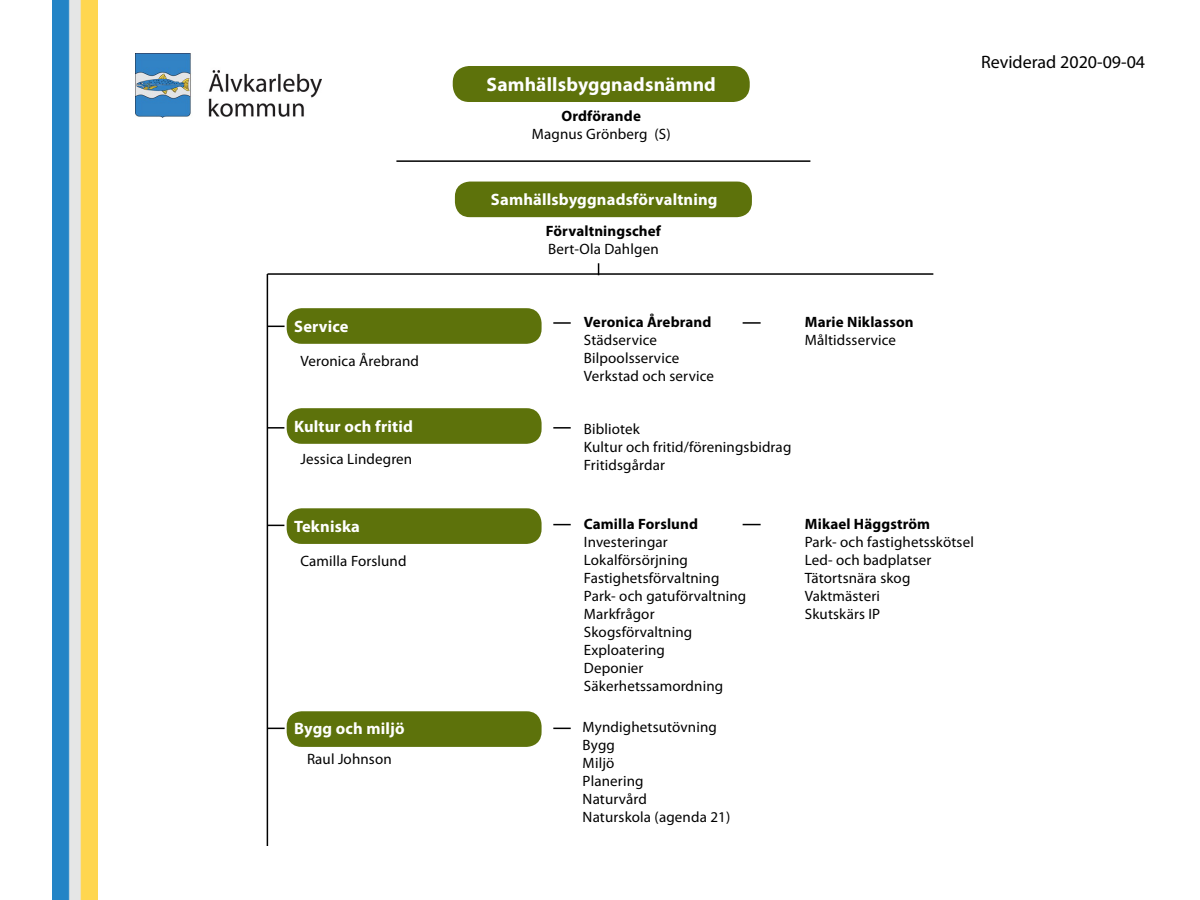
<style>
.page{position:relative;width:1200px;height:900px;background:#fff}
.page>*{position:absolute;margin:0;border:0;box-sizing:border-box;transform-origin:0 0}
.t1{font:700 19.5px "Myriad Pro";letter-spacing:.01em;color:#fff}
.t2{font:18px "Myriad Pro";color:#000}
.t3{font:700 16.5px "Myriad Pro";letter-spacing:.01em;color:#fff}
.t4{font:15px/18px "Myriad Pro";letter-spacing:.01em;color:#000;text-align:center}
.t5{font:700 15px "Myriad Pro";letter-spacing:.01em;color:#000}
.s1{font-weight:700}
</style>
<div class="page">
<img style="left:53px;top:0;width:45px;height:900px">
<hr style="left:396px;top:160px;width:414px;height:2px;background:#000">
<div style="left:453px;top:66px;width:297px;height:36px;background:#5d720b;border-radius:16px"></div>
<div style="left:455px;top:182px;width:297px;height:35px;background:#5d720b;border-radius:15px"></div>
<div style="left:287px;top:308px;width:255px;height:36px;background:#5d720b;border-radius:15px"></div>
<div style="left:287px;top:408px;width:255px;height:36px;background:#5d720b;border-radius:15px"></div>
<div style="left:287px;top:508px;width:255px;height:36px;background:#5d720b;border-radius:15px"></div>
<div style="left:287px;top:711px;width:255px;height:36px;background:#5d720b;border-radius:15px"></div>
<svg style="left:743px;top:524px;width:18px;height:1px"></svg>
<svg style="left:268px;top:326px;width:17px;height:1px"></svg>
<svg style="left:268px;top:427px;width:16px;height:2px"></svg>
<svg style="left:268px;top:525px;width:16px;height:1px"></svg>
<svg style="left:268px;top:728px;width:17px;height:1px"></svg>
<hr style="left:267px;top:274px;width:1px;height:572px;background:#000">
<svg style="left:553px;top:728px;width:18px;height:1px"></svg>
<svg style="left:553px;top:524px;width:18px;height:1px"></svg>
<svg style="left:553px;top:427px;width:18px;height:2px"></svg>
<hr style="left:267px;top:273px;width:666px;height:2px;background:#000">
<img style="left:135px;top:53px;width:186px;height:65px">
<svg style="left:743px;top:322px;width:18px;height:2px"></svg>
<svg style="left:553px;top:322px;width:18px;height:2px"></svg>
<p class="t3" style="left:294px;top:315px;width:56px">Service</p>
<p class="t4" style="left:300px;top:352px;width:120px">Veronica Årebrand</p>
<p class="t3" style="left:294px;top:415px;width:120px">Kultur och fritid</p>
<p class="t4" style="left:300px;top:450px;width:113px">Jessica Lindegren</p>
<p class="t3" style="left:294px;top:515px;width:67px">Tekniska</p>
<p class="t4" style="left:300px;top:551px;width:108px">Camilla Forslund</p>
<p class="t3" style="left:294px;top:717px;width:112px">Bygg och miljö</p>
<p class="t4" style="left:307px;top:750px;width:86px">Raul Johnson</p>
<p class="t1" style="left:486px;top:71px;width:231px">Samhällsbyggnadsnämnd</p>
<p class="t4" style="left:532px;top:107px;width:140px"><span class="s1">Ordförande<br></span>Magnus Grönberg (S)</p>
<p class="t3" style="left:491px;top:189px;width:228px">Samhällsbyggnadsförvaltning</p>
<p class="t5" style="left:546px;top:221px;width:117px">Förvaltningschef</p>
<p class="t4" style="left:548px;top:240px;width:112px">Bert-Ola Dahlgen</p>
<p class="t2" style="left:981px;top:50px;width:166px">Reviderad 2020-09-04</p>
<p class="t5" style="left:584px;top:313px;width:129px">Veronica Årebrand</p>
<p class="t4" style="left:584px;top:331px;width:75px">Städservice</p>
<p class="t4" style="left:584px;top:349px;width:97px">Bilpoolsservice</p>
<p class="t4" style="left:584px;top:367px;width:132px">Verkstad och service</p>
<p class="t5" style="left:805px;top:313px;width:110px">Marie Niklasson</p>
<p class="t4" style="left:805px;top:331px;width:93px">Måltidsservice</p>
<p class="t4" style="left:584px;top:420px;width:58px">Bibliotek</p>
<p class="t4" style="left:584px;top:438px;width:209px">Kultur och fritid/föreningsbidrag</p>
<p class="t4" style="left:584px;top:456px;width:83px">Fritidsgårdar</p>
<p class="t5" style="left:584px;top:514px;width:116px">Camilla Forslund</p>
<p class="t4" style="left:584px;top:533px;width:85px">Investeringar</p>
<p class="t4" style="left:584px;top:551px;width:106px">Lokalförsörjning</p>
<p class="t4" style="left:584px;top:569px;width:137px">Fastighetsförvaltning</p>
<p class="t4" style="left:584px;top:587px;width:164px">Park- och gatuförvaltning</p>
<p class="t4" style="left:584px;top:605px;width:72px">Markfrågor</p>
<p class="t4" style="left:584px;top:623px;width:110px">Skogsförvaltning</p>
<p class="t4" style="left:584px;top:641px;width:83px">Exploatering</p>
<p class="t4" style="left:584px;top:659px;width:61px">Deponier</p>
<p class="t4" style="left:584px;top:677px;width:141px">Säkerhetssamordning</p>
<p class="t4" style="left:583px;top:718px;width:136px">Myndighetsutövning</p>
<p class="t4" style="left:583px;top:736px;width:34px">Bygg</p>
<p class="t4" style="left:583px;top:754px;width:33px">Miljö</p>
<p class="t4" style="left:583px;top:772px;width:62px">Planering</p>
<p class="t4" style="left:583px;top:790px;width:66px">Naturvård</p>
<p class="t4" style="left:583px;top:808px;width:149px">Naturskola (agenda 21)</p>
<p class="t5" style="left:805px;top:514px;width:127px">Mikael Häggström</p>
<p class="t4" style="left:805px;top:533px;width:171px">Park- och fastighetsskötsel</p>
<p class="t4" style="left:805px;top:551px;width:128px">Led- och badplatser</p>
<p class="t4" style="left:805px;top:569px;width:107px">Tätortsnära skog</p>
<p class="t4" style="left:805px;top:587px;width:77px">Vaktmästeri</p>
<p class="t4" style="left:805px;top:605px;width:77px">Skutskärs IP</p>
</div>
